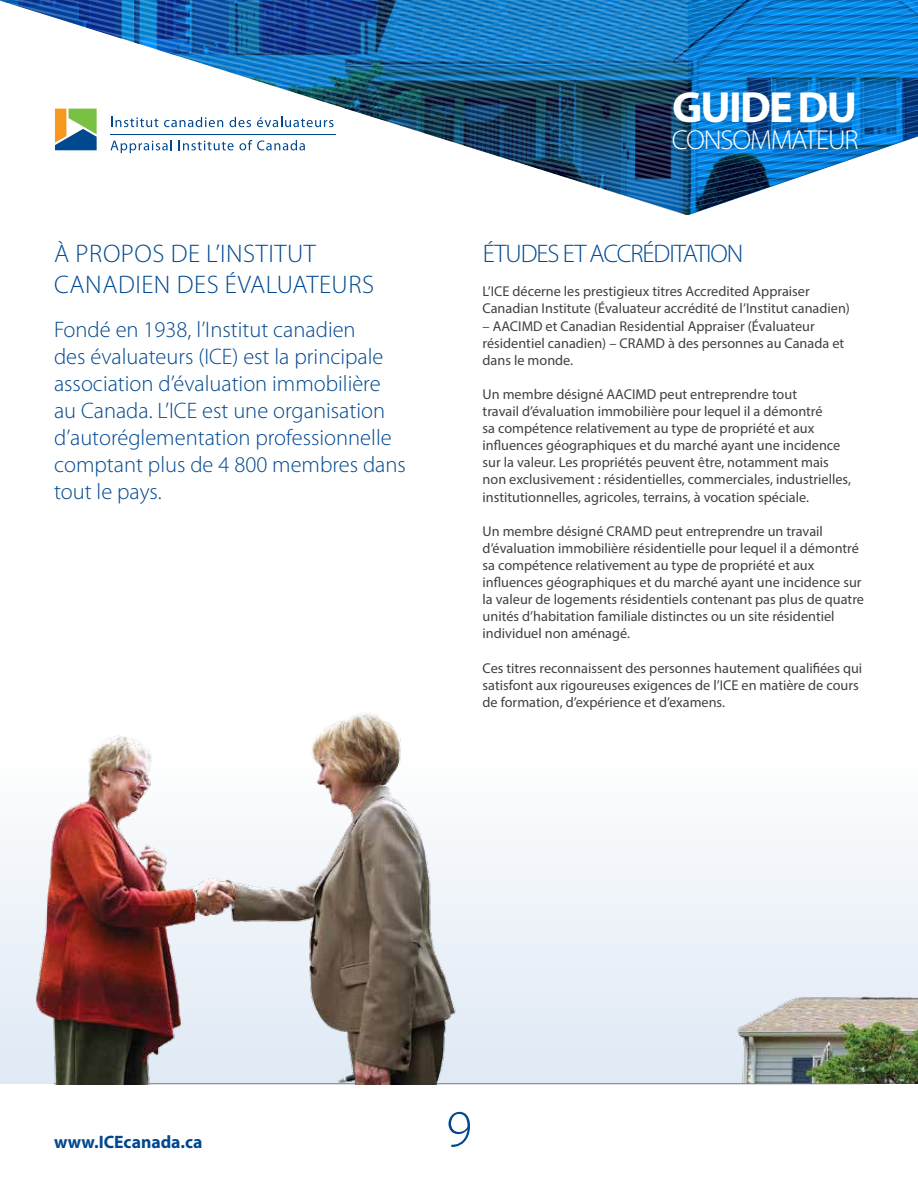
<style>
.page{position:relative;width:918px;height:1188px;background:#fff}
.page>*{position:absolute;margin:0;border:0;box-sizing:border-box;transform-origin:0 0}
.t1{font:300 52.35px "Myriad Pro";color:#004990}
.t2{font:700 43.8px "Myriad Pro";letter-spacing:-.04em;color:#fff}
.t3{font:300 27.45px "Myriad Pro";letter-spacing:-.04em;color:#fff}
.t4{font:300 25.5px/30.6px "Myriad Pro";letter-spacing:.02em;color:#004990}
.t5{font:300 25.5px "Myriad Pro";letter-spacing:-.04em;color:#004990}
.t6{font:300 22.5px/27px "Myriad Pro";color:#004990}
.t7{font:700 18px "Myriad Pro";color:#004990}
.t8{font:14.25px/17.1px "Myriad Pro";color:#414042}
</style>
<div class="page">
<img style="left:0;top:0;width:918px;height:213px">
<hr style="left:110px;top:134px;width:225px;height:1px;background:#004990">
<div style="left:0;top:650px;width:918px;height:434px;background:linear-gradient(to bottom,#fff,#e0eaf4)"></div>
<img style="left:723px;top:787px;width:195px;height:297px">
<hr style="left:54px;top:1083px;width:810px;height:1px;background:#707c84">
<img style="left:22px;top:670px;width:495px;height:414px">
<h3 class="t4" style="left:54px;top:239px;width:321px">À PROPOS DE L’INSTITUT<br>CANADIEN DES ÉVALUATEURS</h3>
<p class="t6" style="left:54px;top:316px;width:353px">Fondé en 1938, l’Institut canadien<br>des évaluateurs (ICE) est la principale association d’évaluation immobilière au Canada. L’ICE est une organisation d’autoréglementation professionnelle comptant plus de 4 800 membres dans tout le pays.</p>
<h2 class="t2" style="left:672px;top:79px;width:187px">GUIDE DU</h2>
<h3 class="t3" style="left:672px;top:125px;width:188px">CONSOMMATEUR</h3>
<h3 class="t5" style="left:483px;top:240px;width:262px">ÉTUDES ET ACCRÉDITATION</h3>
<p class="t8" style="left:483px;top:283px;width:369px">L’ICE décerne les prestigieux titres Accredited Appraiser<br>Canadian Institute (Évaluateur accrédité de l’Institut canadien)</p>
<p class="t8" style="left:483px;top:317px;width:363px">– AACIMD et Canadian Residential Appraiser (Évaluateur résidentiel canadien) – CRAMD à des personnes au Canada et dans le monde.</p>
<p class="t8" style="left:483px;top:385px;width:370px">Un membre désigné AACIMD peut entreprendre tout<br>travail d’évaluation immobilière pour lequel il a démontré<br>sa compétence relativement au type de propriété et aux influences géographiques et du marché ayant une incidence sur la valeur. Les propriétés peuvent être, notamment mais non exclusivement : résidentielles, commerciales, industrielles, institutionnelles, agricoles, terrains, à vocation spéciale.</p>
<p class="t8" style="left:483px;top:522px;width:383px">Un membre désigné CRAMD peut entreprendre un travail d’évaluation immobilière résidentielle pour lequel il a démontré sa compétence relativement au type de propriété et aux influences géographiques et du marché ayant une incidence sur la valeur de logements résidentiels contenant pas plus de quatre unités d’habitation familiale distinctes ou un site résidentiel individuel non aménagé.</p>
<p class="t8" style="left:483px;top:659px;width:381px">Ces titres reconnaissent des personnes hautement qualifiées qui satisfont aux rigoureuses exigences de l’ICE en matière de cours de formation, d’expérience et d’examens.</p>
<p class="t7" style="left:54px;top:1130px;width:150px">www.ICEcanada.ca</p>
<h1 class="t1" style="left:446px;top:1100px;width:27px">9</h1>
</div>
